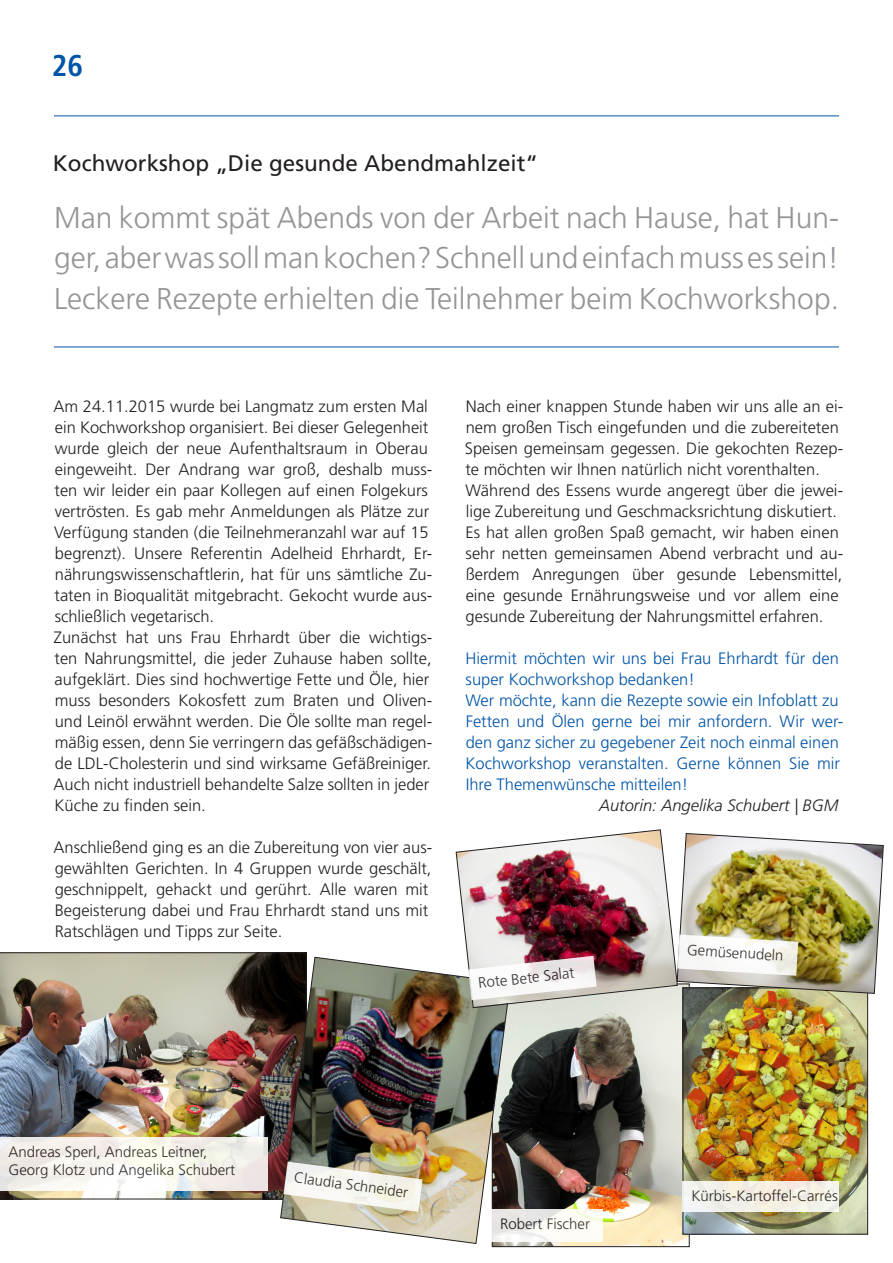
<style>
.page{position:relative;width:893px;height:1263px;background:#fff}
.page>*{position:absolute;margin:0;border:0;box-sizing:border-box;transform-origin:0 0}
.t1{font:300 30px/40.5px "Frutiger LT";color:#939598;text-align:justify}
.t2{font:700 condensed 30px "Frutiger LT";color:#0154a6}
.t3{font:22.5px "Frutiger LT";color:#231f20}
.t4{font:300 16.5px/21px "Frutiger LT";color:#231f20}
.t5{font:300 16.5px/21px "Frutiger LT";color:#0154a6}
.t6{font:italic 300 16.5px "Frutiger LT";color:#231f20}
.t7{font:300 15px/18px "Frutiger LT";color:#231f20}
</style>
<div class="page">
<hr style="left:54px;top:115px;width:785px;height:1px;background:#0154a6">
<hr style="left:54px;top:347px;width:785px;height:1px;background:#0154a6">
<img style="left:0;top:952px;width:306px;height:247px">
<img style="left:494px;top:1008px;width:193px;height:237px">
<img style="left:280px;top:957px;width:231px;height:287px">
<img style="left:685px;top:1008px;width:181px;height:224px">
<div style="left:683px;top:988px;width:185px;height:246px;border:1px solid #231f20"></div>
<svg style="left:0;top:1137px;width:267px;height:54px;fill:#f5f1eb"></svg>
<img style="left:283px;top:1161px;width:140px;height:51px">
<svg style="left:492px;top:1209px;width:111px;height:33px;fill:#fdfcf6"></svg>
<div style="left:683px;top:1181px;width:156px;height:31px;background:linear-gradient(to right,#f2f0eb,#f5f0e4)"></div>
<img style="left:456px;top:829px;width:428px;height:179px">
<h1 class="t2" style="left:52px;top:47px;width:33px">26</h1>
<p class="t3" style="left:53px;top:150px;width:487px">Kochworkshop „Die gesunde Abendmahlzeit“</p>
<p class="t1" style="left:54px;top:197px;width:786px">Man kommt spät Abends von der Arbeit nach Hause, hat Hun&shy;ger, aber was soll man kochen? Schnell und einfach muss es sein!<br>Leckere Rezepte erhielten die Teilnehmer beim Kochworkshop.</p>
<p class="t4" style="left:54px;top:396px;width:380px">Am 24.11.2015 wurde bei Langmatz zum ersten Mal ein Kochworkshop organisiert. Bei dieser Gelegenheit wurde gleich der neue Aufenthaltsraum in Oberau eingeweiht. Der Andrang war groß, deshalb muss&shy;ten wir leider ein paar Kollegen auf einen Folgekurs vertrösten. Es gab mehr Anmeldungen als Plätze zur Verfügung standen (die Teilnehmeranzahl war auf 15 begrenzt). Unsere Referentin Adelheid Ehrhardt, Er&shy;nährungswissenschaftlerin, hat für uns sämtliche Zu&shy;taten in Bioqualität mitgebracht. Gekocht wurde aus&shy;schließlich vegetarisch.</p>
<p class="t4" style="left:54px;top:627px;width:380px">Zunächst hat uns Frau Ehrhardt über die wichtigs&shy;ten Nahrungsmittel, die jeder Zuhause haben sollte, aufgeklärt. Dies sind hochwertige Fette und Öle, hier muss besonders Kokosfett zum Braten und Oliven&shy;und Leinöl erwähnt werden. Die Öle sollte man regel&shy;mäßig essen, denn Sie verringern das gefäßschädigen&shy;de LDL-Cholesterin und sind wirksame Gefäßreiniger.<br>Auch nicht industriell behandelte Salze sollten in jeder Küche zu finden sein.</p>
<p class="t4" style="left:54px;top:837px;width:380px">Anschließend ging es an die Zubereitung von vier aus&shy;gewählten Gerichten. In 4 Gruppen wurde geschält, geschnippelt, gehackt und gerührt. Alle waren mit Begeisterung dabei und Frau Ehrhardt stand uns mit Ratschlägen und Tipps zur Seite.</p>
<p class="t4" style="left:465px;top:396px;width:380px">Nach einer knappen Stunde haben wir uns alle an ei&shy;nem großen Tisch eingefunden und die zubereiteten Speisen gemeinsam gegessen. Die gekochten Rezep&shy;te möchten wir Ihnen natürlich nicht vorenthalten.</p>
<p class="t4" style="left:465px;top:480px;width:379px">Während des Essens wurde angeregt über die jewei&shy;lige Zubereitung und Geschmacksrichtung diskutiert.</p>
<p class="t4" style="left:466px;top:522px;width:379px">Es hat allen großen Spaß gemacht, wir haben einen sehr netten gemeinsamen Abend verbracht und au&shy;ßerdem Anregungen über gesunde Lebensmittel, eine gesunde Ernährungsweise und vor allem eine gesunde Zubereitung der Nahrungsmittel erfahren.</p>
<p class="t5" style="left:466px;top:648px;width:375px">Hiermit möchten wir uns bei Frau Ehrhardt für den super Kochworkshop bedanken!</p>
<p class="t5" style="left:465px;top:690px;width:379px">Wer möchte, kann die Rezepte sowie ein Infoblatt zu Fetten und Ölen gerne bei mir anfordern. Wir wer&shy;den ganz sicher zu gegebener Zeit noch einmal einen Kochworkshop veranstalten. Gerne können Sie mir Ihre Themenwünsche mitteilen!</p>
<p class="t6" style="left:599px;top:796px;width:241px">Autorin: Angelika Schubert | BGM</p>
<p class="t7" style="left:477px;top:974px;width:98px;rotate:-6deg">Rote Bete Salat</p>
<p class="t7" style="left:688px;top:940px;width:98px;rotate:4deg">Gemüsenudeln</p>
<p class="t7" style="left:9px;top:1143px;width:228px">Andreas Sperl, Andreas Leitner,<br>Georg Klotz und Angelika Schubert</p>
<p class="t7" style="left:296px;top:1168px;width:117px;rotate:8deg">Claudia Schneider</p>
<p class="t7" style="left:500px;top:1215px;width:91px">Robert Fischer</p>
<p class="t7" style="left:691px;top:1187px;width:148px">Kürbis-Kartoffel-Carrés</p>
</div>
